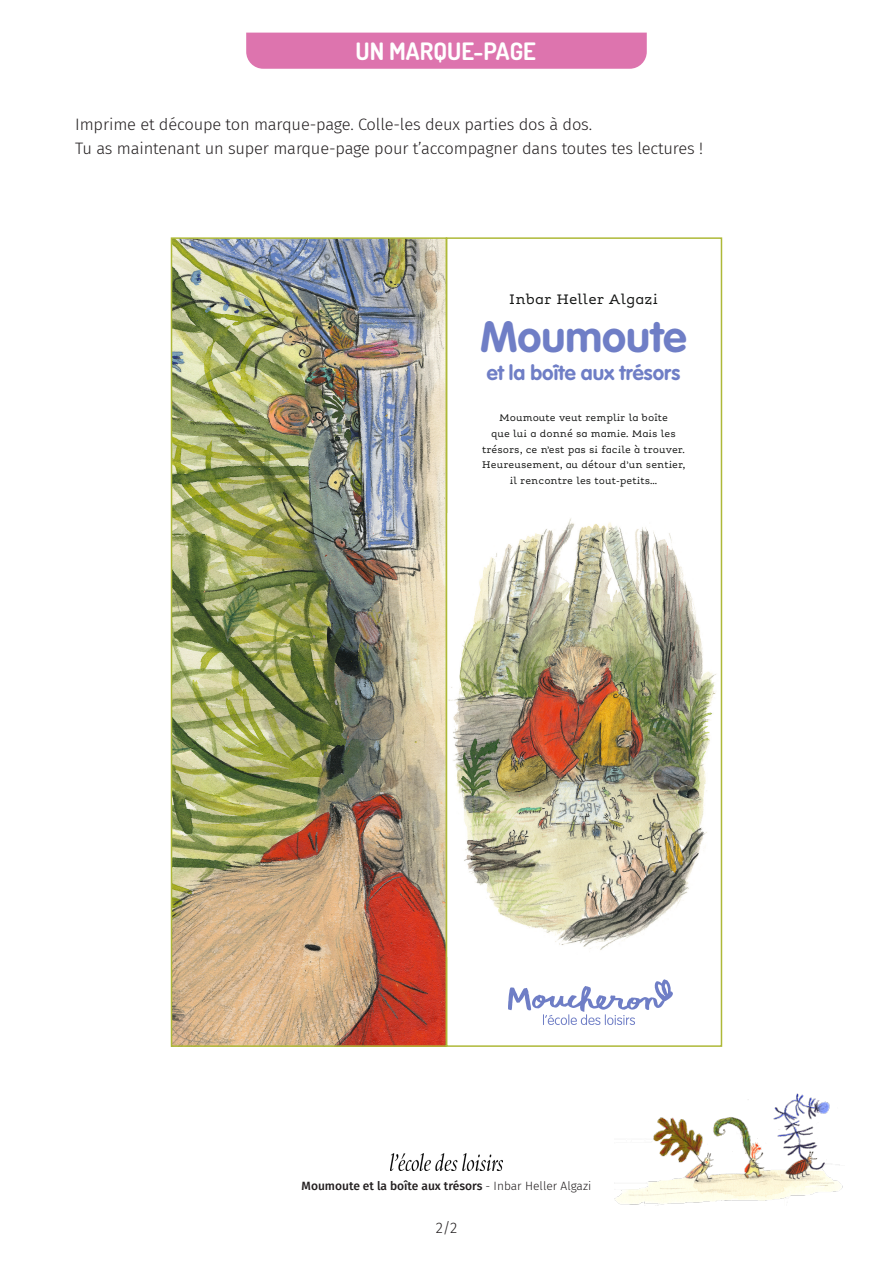
<style>
.page{position:relative;width:893px;height:1263px;background:#fff}
.page>*{position:absolute;margin:0;border:0;box-sizing:border-box;transform-origin:0 0}
.t1{font:700 43.2px "VAG Rounded Std";letter-spacing:-.005em;color:#6f7ec6}
.TITRE_MAXIMAX{font:700 24px "Dosis";color:#fff}
.t2{font:700 20.7px "VAG Rounded Std";letter-spacing:.005em;color:#6f7ec6}
.t3{font:17.7px "leggimi ver 2";letter-spacing:.01em;color:#131413}
.TC{font:300 16.5px "Fira Sans";letter-spacing:-.01em;color:#231f20}
.t4{font:300 15px "Fira Sans";color:#231f20}
.t5{font:12.3px/15.8px "leggimi ver 2";color:#131413;text-align:center}
.t6{font:500 12px "Fira Sans";color:#231f20}
.s1{font-weight:300}
</style>
<div class="page">
<div style="left:246px;top:33px;width:401px;height:36px;background:#dd74ae"></div>
<img style="left:391px;top:1153px;width:111px;height:17px">
<img style="left:174px;top:240px;width:270px;height:804px">
<div style="left:171px;top:237px;width:276px;height:810px;border:2px solid #aeb937"></div>
<img style="left:449px;top:518px;width:267px;height:432px">
<svg style="left:508px;top:979px;width:165px;height:46px"></svg>
<div style="left:446px;top:237px;width:276px;height:810px;border:2px solid #aeb937"></div>
<img style="left:615px;top:1093px;width:228px;height:113px">
<p class="TITRE_MAXIMAX" style="left:355px;top:36px;width:182px">UN MARQUE-PAGE</p>
<p class="TC" style="left:75px;top:113px;width:518px">Imprime et découpe ton marque-page. Colle-les deux parties dos à dos.</p>
<p class="TC" style="left:75px;top:136px;width:629px">Tu as maintenant un super marque-page pour t’accompagner dans toutes tes lectures !</p>
<p class="t3" style="left:509px;top:289px;width:151px">Inbar Heller Algazi</p>
<p class="t1" style="left:480px;top:312px;width:208px">Moumoute</p>
<p class="t2" style="left:487px;top:360px;width:195px">et la boîte aux trésors</p>
<p class="t5" style="left:482px;top:410px;width:205px">Moumoute veut remplir la boîte<br>que lui a donné sa mamie. Mais les trésors, ce n’est pas si facile à trouver.<br>Heureusement, au détour d’un sentier, il rencontre les tout-petits...</p>
<p class="t6" style="left:302px;top:1176px;width:291px">Moumoute et la boîte aux trésors <span class="s1">- Inbar Heller Algazi</span></p>
<p class="t4" style="left:436px;top:1217px;width:23px">2/2</p>
</div>
